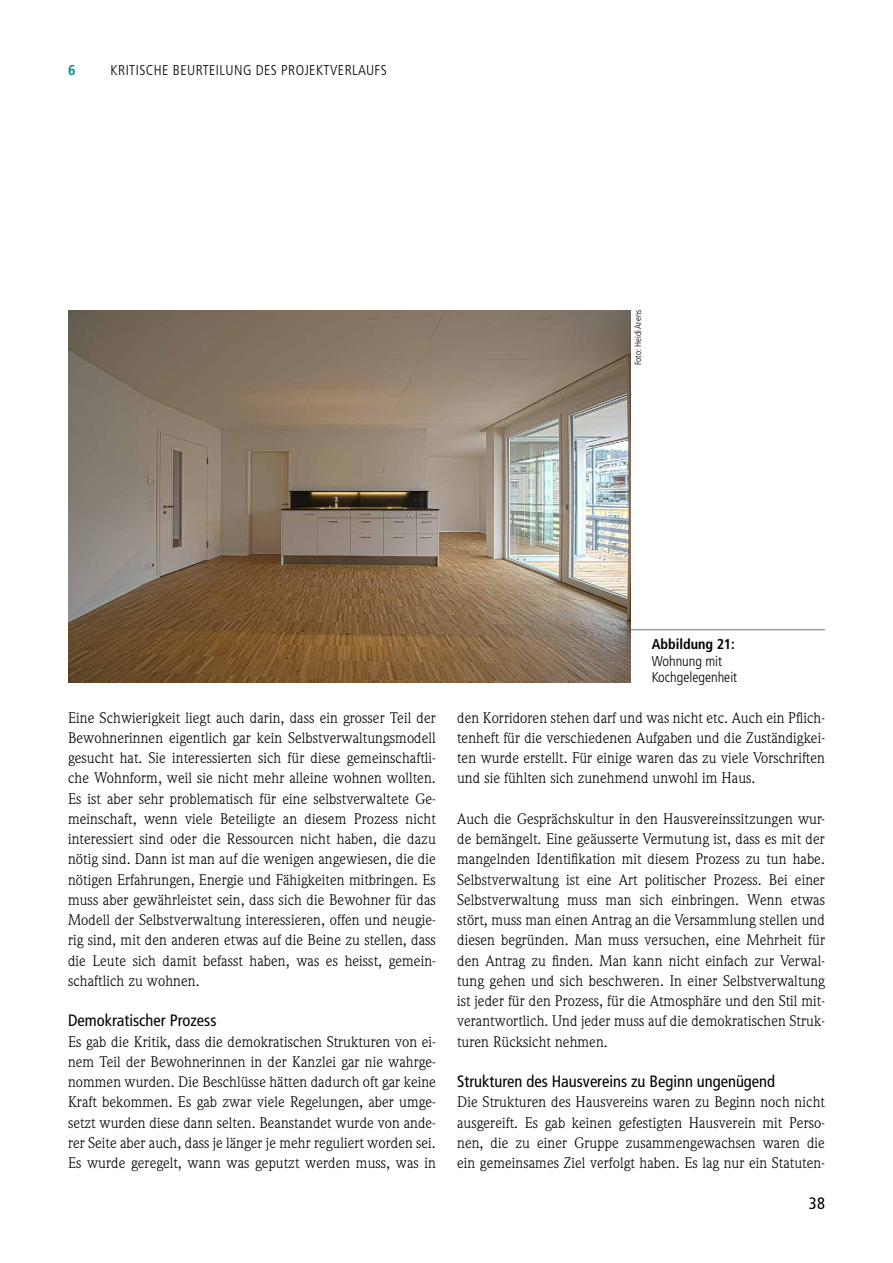
<style>
.page{position:relative;width:893px;height:1263px;background:#fff}
.page>*{position:absolute;margin:0;border:0;box-sizing:border-box;transform-origin:0 0}
.t1{font:condensed 16.5px "Frutiger";color:#000}
.t2{font:15px/20.2px "Weidemann";letter-spacing:.005em;color:#000;text-align:justify}
.t3{font:300 condensed 14.25px/16.5px "Frutiger";color:#000}
.t4{font:700 condensed 14.25px "Frutiger";color:#000}
.t5{font:700 condensed 14.25px "Frutiger";color:#009187}
.t6{font:300 condensed 9px "Frutiger";color:#000}
</style>
<div class="page">
<hr style="left:630px;top:629px;width:195px;height:1px;background:#9c9e9f">
<img style="left:68px;top:310px;width:562px;height:372px">
<p class="t5" style="left:68px;top:61px;width:9px">6</p>
<p class="t3" style="left:111px;top:62px;width:15px">KRITISCHE</p>
<p class="t3" style="left:173px;top:62px;width:30px">BEURTEIL</p>
<p class="t3" style="left:226px;top:62px;width:38px">UNG DES</p>
<p class="t3" style="left:281px;top:62px;width:15px">PROJEKTVERLA</p>
<p class="t3" style="left:366px;top:62px;width:15px">UFS</p>
<p class="t6" style="left:633px;top:365px;width:57px;rotate:-90deg">FOTO: HEIDI ARENS</p>
<p class="t2" style="left:68px;top:707px;width:369px">Eine Schwierigkeit liegt auch darin, dass ein grosser Teil der Bewohnerinnen eigentlich gar kein Selbstverwaltungsmodell gesucht hat. Sie interessierten sich für diese gemeinschaftli&shy;che Wohnform, weil sie nicht mehr alleine wohnen wollten.<br>Es ist aber sehr problematisch für eine selbstverwaltete Ge&shy;meinschaft, wenn viele Beteiligte an diesem Prozess nicht interessiert sind oder die Ressourcen nicht haben, die dazu nötig sind. Dann ist man auf die wenigen angewiesen, die die nötigen Erfahrungen, Energie und Fähigkeiten mitbringen. Es muss aber gewährleistet sein, dass sich die Bewohner für das Modell der Selbstverwaltung interessieren, offen und neugie&shy;rig sind, mit den anderen etwas auf die Beine zu stellen, dass die Leute sich damit befasst haben, was es heisst, gemein&shy;schaftlich zu wohnen.</p>
<p class="t1" style="left:68px;top:1011px;width:150px">Demokratischer Prozess</p>
<p class="t2" style="left:68px;top:1031px;width:369px">Es gab die Kritik, dass die demokratischen Strukturen von ei&shy;nem Teil der Bewohnerinnen in der Kanzlei gar nie wahrge&shy;nommen wurden. Die Beschlüsse hätten dadurch oft gar keine Kraft bekommen. Es gab zwar viele Regelungen, aber umge&shy;setzt wurden diese dann selten. Beanstandet wurde von ande&shy;rer Seite aber auch, dass je länger je mehr reguliert worden sei.<br>Es wurde geregelt, wann was geputzt werden muss, was in</p>
<p class="t4" style="left:652px;top:636px;width:85px">Abbildung 21:</p>
<p class="t3" style="left:652px;top:653px;width:87px">WOHNUNG MIT<br>KOCHGELEGENHEIT</p>
<p class="t2" style="left:457px;top:707px;width:369px">den Korridoren stehen darf und was nicht etc. Auch ein Pflich&shy;tenheft für die verschiedenen Aufgaben und die Zuständigkei&shy;ten wurde erstellt. Für einige waren das zu viele Vorschriften und sie fühlten sich zunehmend unwohl im Haus.</p>
<p class="t2" style="left:457px;top:808px;width:369px">Auch die Gesprächskultur in den Hausvereinssitzungen wur&shy;de bemängelt. Eine geäusserte Vermutung ist, dass es mit der mangelnden Identifikation mit diesem Prozess zu tun habe.<br>Selbstverwaltung ist eine Art politischer Prozess. Bei einer Selbstverwaltung muss man sich einbringen. Wenn etwas stört, muss man einen Antrag an die Versammlung stellen und diesen begründen. Man muss versuchen, eine Mehrheit für den Antrag zu finden. Man kann nicht einfach zur Verwal&shy;tung gehen und sich beschweren. In einer Selbstverwaltung ist jeder für den Prozess, für die Atmosphäre und den Stil mit&shy;verantwortlich. Und jeder muss auf die demokratischen Struk&shy;turen Rücksicht nehmen.</p>
<p class="t1" style="left:457px;top:1072px;width:319px">Strukturen des Hausvereins zu Beginn ungenügend</p>
<p class="t2" style="left:457px;top:1092px;width:369px">Die Strukturen des Hausvereins waren zu Beginn noch nicht ausgereift. Es gab keinen gefestigten Hausverein mit Perso&shy;nen, die zu einer Gruppe zusammengewachsen waren die ein gemeinsames Ziel verfolgt haben. Es lag nur ein Statuten-</p>
<p class="t1" style="left:809px;top:1193px;width:18px">38</p>
</div>
